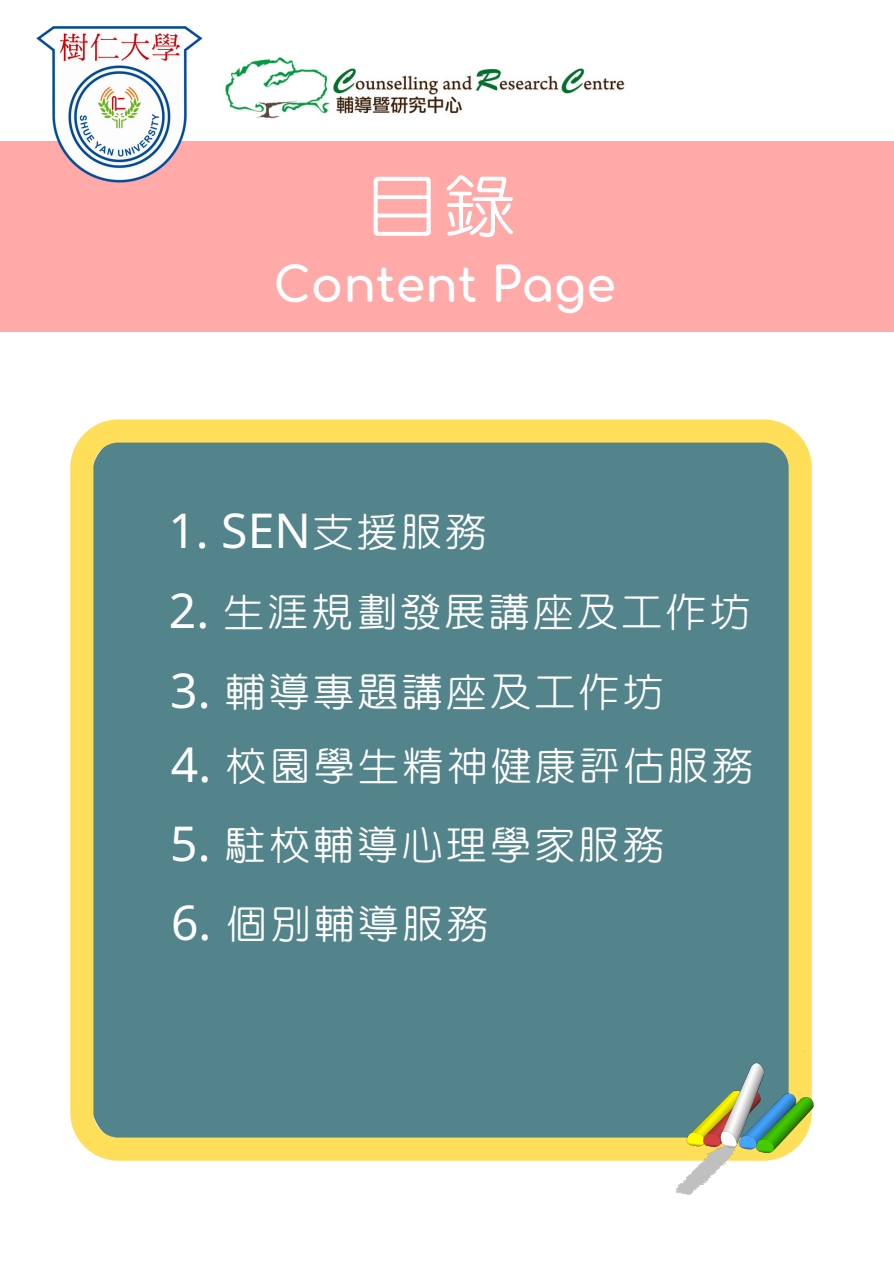
<style>
.page{position:relative;width:894px;height:1264px;background:#fff}
.page>*{position:absolute;margin:0;border:0;box-sizing:border-box;transform-origin:0 0}
.t1{font:84px "cw Te X Yen";color:#fff}
.t2{font:48px "cw Te X Yen";color:#fff}
.t3{font:700 48px "Comfortaa";color:#fff}
.t4{font:48px "Noto Sans";color:#fff}
.s1{font-family:"cw Te X Yen"}
.s2{font-family:"Noto Sans"}
</style>
<div class="page">
<div style="left:0;top:141px;width:893px;height:190px;background:#ffa9a9"></div>
<img style="left:225px;top:57px;width:400px;height:62px">
<img style="left:36px;top:27px;width:166px;height:155px">
<svg style="left:70px;top:419px;width:741px;height:741px;background:#698f86"></svg>
<img style="left:669px;top:1051px;width:145px;height:144px">
<h1 class="t1" style="left:363px;top:168px;width:156px">目錄</h1>
<p class="t3" style="left:273px;top:260px;width:344px">Content Page</p>
<p class="t4" style="left:168px;top:496px;width:321px">1. SEN<span class="s1">支援服務</span></p>
<p class="t2" style="left:169px;top:590px;width:584px"><span class="s2">2.</span> 生涯規劃發展講座及工作坊</p>
<p class="t2" style="left:170px;top:669px;width:496px"><span class="s2">3.</span> 輔導專題講座及工作坊</p>
<p class="t2" style="left:171px;top:744px;width:584px"><span class="s2">4.</span> 校園學生精神健康評估服務</p>
<p class="t2" style="left:170px;top:823px;width:496px"><span class="s2">5.</span> 駐校輔導心理學家服務</p>
<p class="t2" style="left:171px;top:902px;width:319px"><span class="s2">6.</span> 個別輔導服務</p>
</div>
